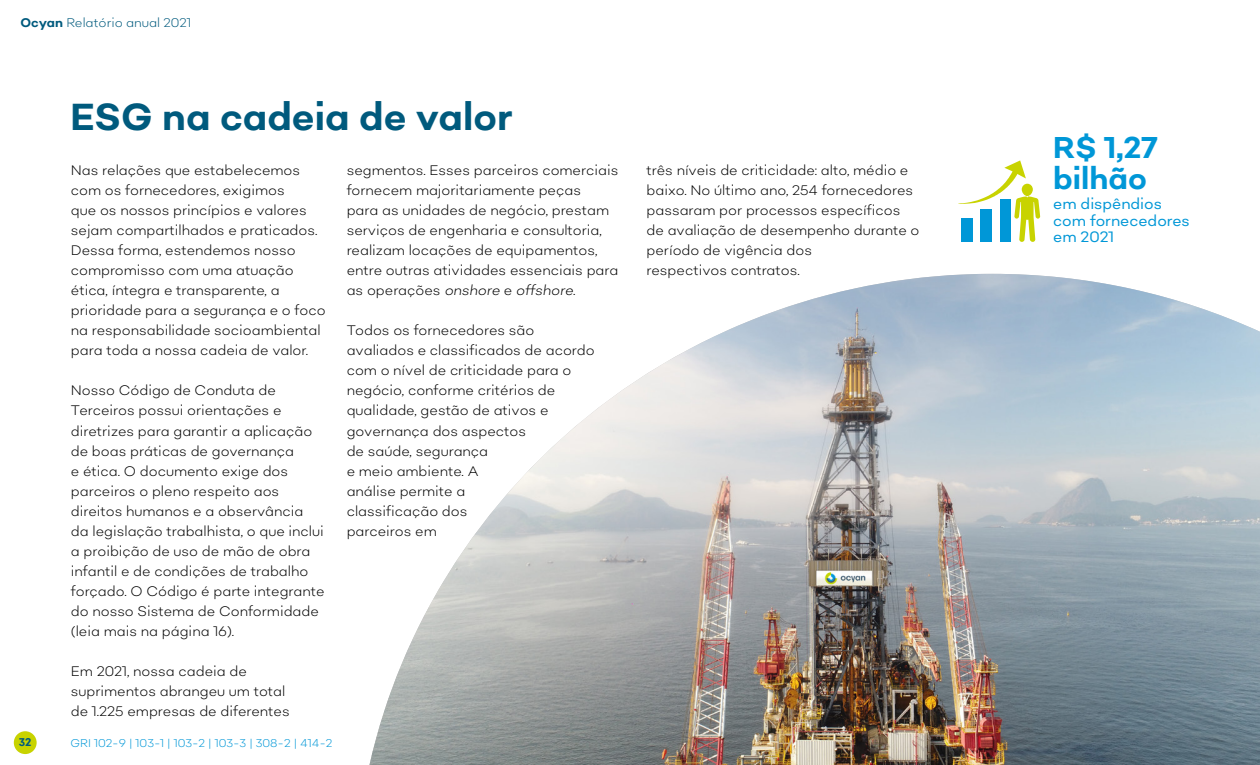
<style>
.page{position:relative;width:1260px;height:765px;background:#fff}
.page>*{position:absolute;margin:0;border:0;box-sizing:border-box;transform-origin:0 0}
.t1{font:700 37.5px "Sonny Gothic";color:#005a7d}
.t2{font:700 30px/31.2px "Sonny Gothic";color:#0097d7}
.t3{font:15px/16.2px "Sonny Gothic";color:#0097d7}
.t4{font:300 13.75px/20px "Sonny Gothic";color:#000}
.t5{font:300 12.5px "Sonny Gothic";color:#005a7d}
.t6{font:300 11.25px "Sonny Gothic";color:#0097d7}
.t7{font:700 11.25px "Sonny Cond";color:#005a7d}
.s1{font-weight:700}
.s2{font-style:italic}
</style>
<div class="page">
<img style="left:369px;top:274px;width:891px;height:491px">
<svg style="left:958px;top:160px;width:82px;height:82px"></svg>
<div style="left:1022px;top:184px;width:11px;height:12px;background:#c8d300;border-radius:50%"></div>
<div style="left:14px;top:731px;width:23px;height:23px;background:#c8d300;border-radius:50%"></div>
<p class="t5" style="left:21px;top:15px;width:172px"><span class="s1">Ocyan</span> Relatório anual 2021</p>
<p class="t7" style="left:19px;top:734px;width:14px">32</p>
<h1 class="t1" style="left:71px;top:92px;width:444px">ESG na cadeia de valor</h1>
<p class="t4" style="left:347px;top:160px;width:273px">segmentos. Esses parceiros comerciais fornecem majoritariamente peças<br>para as unidades de negócio, prestam serviços de engenharia e consultoria, realizam locações de equipamentos, entre outras atividades essenciais para as operações <span class="s2">onshore</span> e <span class="s2">offshore</span>.</p>
<p class="t4" style="left:347px;top:320px;width:250px">Todos os fornecedores são avaliados e classificados de acordo com o nível de criticidade para o negócio, conforme critérios de qualidade, gestão de ativos e governança dos aspectos<br>de saúde, segurança<br>e meio ambiente. A<br>análise permite a<br>classificação dos<br>parceiros em</p>
<p class="t4" style="left:71px;top:160px;width:256px">Nas relações que estabelecemos com os fornecedores, exigimos<br>que os nossos princípios e valores sejam compartilhados e praticados.<br>Dessa forma, estendemos nosso compromisso com uma atuação ética, íntegra e transparente, a prioridade para a segurança e o foco na responsabilidade socioambiental para toda a nossa cadeia de valor.</p>
<p class="t4" style="left:71px;top:380px;width:255px">Nosso Código de Conduta de<br>Terceiros possui orientações e diretrizes para garantir a aplicação de boas práticas de governança<br>e ética. O documento exige dos parceiros o pleno respeito aos direitos humanos e a observância da legislação trabalhista, o que inclui a proibição de uso de mão de obra infantil e de condições de trabalho forçado. O Código é parte integrante do nosso Sistema de Conformidade (leia mais na página 16).</p>
<p class="t4" style="left:71px;top:660px;width:220px">Em 2021, nossa cadeia de suprimentos abrangeu um total de 1.225 empresas de diferentes</p>
<p class="t6" style="left:71px;top:736px;width:263px">GRI 102-9 | 103-1 | 103-2 | 103-3 | 308-2 | 414-2</p>
<p class="t4" style="left:647px;top:160px;width:274px">três níveis de criticidade: alto, médio e baixo. No último ano, 254 fornecedores passaram por processos específicos de avaliação de desempenho durante o período de vigência dos<br>respectivos contratos.</p>
<h2 class="t2" style="left:1053px;top:131px;width:106px">R$ 1,27 bilhão</h2>
<p class="t3" style="left:1053px;top:196px;width:138px">em dispêndios com fornecedores em 2021</p>
</div>
